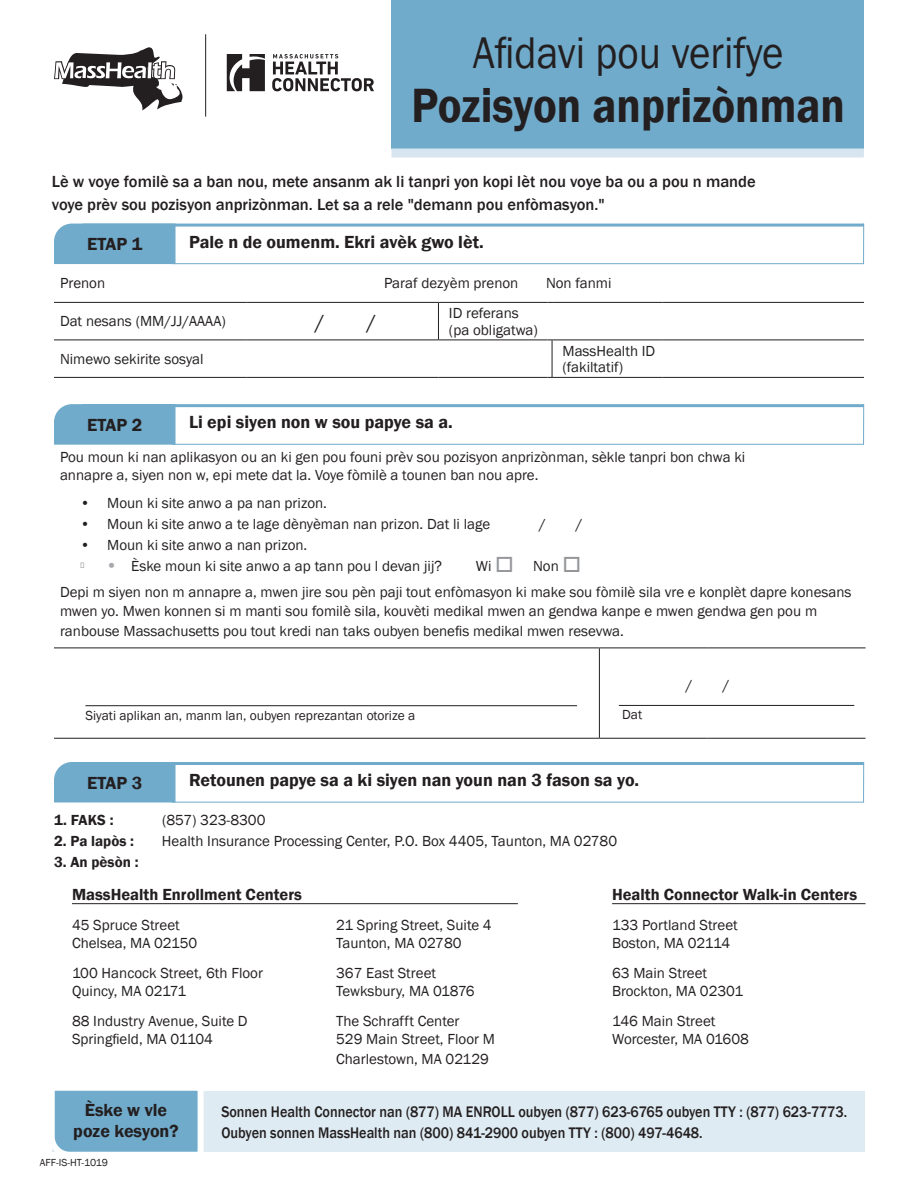
<style>
.page{position:relative;width:918px;height:1188px;background:#fff}
.page>*{position:absolute;margin:0;border:0;box-sizing:border-box;transform-origin:0 0}
.t1{font:600 49.5px "Franklin Gothic";color:#231f20;scale:.9 1}
.t2{font:45.6px "Franklin Gothic";color:#231f20;scale:.9 1}
.t3{font:21px "Franklin Gothic";color:#231f20}
.step_rules{font:600 18px/21px "Franklin Gothic";color:#231f20;text-align:center}
.intro_text{font:500 16.5px/22.5px "Franklin Gothic";color:#231f20}
.intro_text-2{font:600 16.5px "Franklin Gothic";color:#231f20}
.t4{font:500 15.75px "Franklin Gothic";color:#231f20;scale:.9 1}
.intro_text-3{font:15px/18px "Franklin Gothic";color:#231f20}
.intro_text-4{font:600 15px "Franklin Gothic";color:#231f20}
.t5{font:13.5px "Franklin Gothic";color:#231f20}
.intro_text-5{font:10.5px "Franklin Gothic";color:#231f20}
.t6{font:9px "Webdings";color:#a8a9ad}
.s1{color:#95979a}
.s2{color:#939598}
</style>
<div class="page">
<div style="left:52px;top:1091px;width:813px;height:61px;background:#dfebf3"></div>
<svg style="left:52px;top:1090px;width:152px;height:62px;background:#7cb1cf"></svg>
<div style="left:392px;top:0;width:472px;height:148px;background:#71abcb"></div>
<div style="left:392px;top:148px;width:472px;height:10px;background:#d7e5f0"></div>
<hr style="left:54px;top:648px;width:545px;height:1px;background:#231f20">
<hr style="left:599px;top:648px;width:108px;height:1px;background:#231f20">
<hr style="left:707px;top:648px;width:159px;height:1px;background:#231f20">
<hr style="left:54px;top:738px;width:545px;height:1px;background:#231f20">
<hr style="left:599px;top:738px;width:108px;height:1px;background:#231f20">
<hr style="left:707px;top:738px;width:159px;height:1px;background:#231f20">
<hr style="left:599px;top:648px;width:1px;height:90px;background:#231f20">
<svg style="left:54px;top:404px;width:810px;height:41px"></svg>
<hr style="left:82px;top:404px;width:782px;height:3px;background:#71abcb">
<hr style="left:205px;top:34px;width:1px;height:83px;background:#231f20">
<svg style="left:272px;top:54px;width:102px;height:37px"></svg>
<svg style="left:227px;top:54px;width:38px;height:37px"></svg>
<hr style="left:72px;top:903px;width:446px;height:1px;background:#231f20">
<hr style="left:612px;top:903px;width:254px;height:1px;background:#231f20">
<svg style="left:54px;top:47px;width:129px;height:63px"></svg>
<hr style="left:85px;top:705px;width:492px;height:1px;background:#231f20">
<hr style="left:619px;top:705px;width:235px;height:1px;background:#231f20">
<svg style="left:54px;top:762px;width:810px;height:41px"></svg>
<hr style="left:82px;top:762px;width:782px;height:3px;background:#71abcb">
<hr style="left:54px;top:302px;width:192px;height:1px;background:#231f20">
<hr style="left:246px;top:302px;width:192px;height:1px;background:#231f20">
<hr style="left:438px;top:302px;width:110px;height:1px;background:#231f20">
<hr style="left:438px;top:303px;width:1px;height:37px;background:#231f20">
<hr style="left:552px;top:302px;width:110px;height:1px;background:#231f20">
<hr style="left:662px;top:302px;width:202px;height:1px;background:#231f20">
<hr style="left:54px;top:340px;width:192px;height:1px;background:#231f20">
<hr style="left:246px;top:340px;width:192px;height:1px;background:#231f20">
<hr style="left:438px;top:340px;width:110px;height:1px;background:#231f20">
<hr style="left:552px;top:340px;width:110px;height:1px;background:#231f20">
<hr style="left:662px;top:340px;width:202px;height:1px;background:#231f20">
<hr style="left:54px;top:377px;width:192px;height:1px;background:#231f20">
<hr style="left:246px;top:377px;width:192px;height:1px;background:#231f20">
<hr style="left:438px;top:377px;width:110px;height:1px;background:#231f20">
<hr style="left:552px;top:377px;width:110px;height:1px;background:#231f20">
<hr style="left:662px;top:377px;width:202px;height:1px;background:#231f20">
<hr style="left:552px;top:340px;width:1px;height:37px;background:#231f20">
<svg style="left:54px;top:223px;width:810px;height:41px"></svg>
<hr style="left:82px;top:224px;width:782px;height:3px;background:#71abcb">
<p class="t2" style="left:473px;top:25px;width:347px">Afidavi pou verifye</p>
<p class="t1" style="left:411px;top:75px;width:483px">Pozisyon anprizònman</p>
<p class="intro_text" style="left:52px;top:170px;width:705px">Lè w voye fomilè sa a ban nou, mete ansanm ak li tanpri yon kopi lèt nou voye ba ou a pou n mande voye prèv sou pozisyon anprizònman. Let sa a rele "demann pou enfòmasyon."</p>
<p class="step_rules" style="left:87px;top:234px;width:57px">ETAP 1</p>
<p class="step_rules" style="left:189px;top:231px;width:296px">Pale n de oumenm. Ekri avèk gwo lèt.</p>
<p class="intro_text-3" style="left:60px;top:275px;width:47px">Prenon</p>
<p class="intro_text-3" style="left:384px;top:275px;width:136px">Paraf dezyèm prenon</p>
<p class="intro_text-3" style="left:546px;top:275px;width:67px">Non fanmi</p>
<p class="intro_text-3" style="left:60px;top:313px;width:167px">Dat nesans (MM/JJ/AAAA)</p>
<p class="t3" style="left:315px;top:308px;width:11px">/</p>
<p class="t3" style="left:367px;top:308px;width:11px">/</p>
<p class="intro_text-3" style="left:449px;top:304px;width:71px">ID referans</p>
<p class="intro_text-3" style="left:449px;top:321px;width:90px">(pa obligatwa)</p>
<p class="intro_text-3" style="left:60px;top:350px;width:145px">Nimewo sekirite sosyal</p>
<p class="intro_text-3" style="left:563px;top:343px;width:94px;line-height:16.5px">MassHealth ID (fakiltatif)</p>
<p class="step_rules" style="left:87px;top:414px;width:57px">ETAP 2</p>
<p class="step_rules" style="left:189px;top:412px;width:265px">Li epi siyen non w sou papye sa a.</p>
<p class="intro_text-3" style="left:60px;top:448px;width:687px">Pou moun ki nan aplikasyon ou an ki gen pou founi prèv sou pozisyon anprizònman, sèkle tanpri bon chwa ki annapre a, siyen non w, epi mete dat la. Voye fòmilè a tounen ban nou apre.</p>
<p class="intro_text-3" style="left:80px;top:494px;width:248px">• Moun ki site anwo a pa nan prizon.</p>
<p class="intro_text-3" style="left:80px;top:515px;width:412px">• Moun ki site anwo a te lage dènyèman nan prizon. Dat li lage</p>
<p class="intro_text-3" style="left:539px;top:515px;width:8px">/</p>
<p class="intro_text-3" style="left:576px;top:515px;width:8px">/</p>
<p class="intro_text-3" style="left:80px;top:536px;width:229px">• Moun ki site anwo a nan prizon.</p>
<p class="t6" style="left:80px;top:560px;width:6px">•</p>
<p class="intro_text-3" style="left:131px;top:557px;width:312px">Èske moun ki site anwo a ap tann pou l devan jij?</p>
<p class="intro_text-3" style="left:476px;top:557px;width:107px">Wi <span class="s1">□</span> Non <span class="s2">□</span></p>
<p class="intro_text-3" style="left:60px;top:582px;width:793px;line-height:19.5px">Depi m siyen non m annapre a, mwen jire sou pèn paji tout enfòmasyon ki make sou fòmilè sila vre e konplèt dapre konesans mwen yo. Mwen konnen si m manti sou fomilè sila, kouvèti medikal mwen an gendwa kanpe e mwen gendwa gen pou m ranbouse Massachusetts pou tout kredi nan taks oubyen benefis medikal mwen resevwa.</p>
<p class="t5" style="left:85px;top:707px;width:331px">Siyati aplikan an, manm lan, oubyen reprezantan otorize a</p>
<p class="t5" style="left:622px;top:706px;width:22px">Dat</p>
<p class="step_rules" style="left:87px;top:772px;width:57px">ETAP 3</p>
<p class="step_rules" style="left:189px;top:770px;width:452px">Retounen papye sa a ki siyen nan youn nan 3 fason sa yo.</p>
<p class="intro_text-3" style="left:686px;top:676px;width:8px">/</p>
<p class="intro_text-3" style="left:723px;top:676px;width:8px">/</p>
<p class="intro_text-4" style="left:54px;top:811px;width:61px">1. FAKS :</p>
<p class="intro_text-3" style="left:162px;top:811px;width:105px">(857) 323-8300</p>
<p class="intro_text-4" style="left:54px;top:832px;width:82px">2. Pa lapòs :</p>
<p class="intro_text-3" style="left:162px;top:832px;width:457px">Health Insurance Processing Center, P.O. Box 4405, Taunton, MA 02780</p>
<p class="intro_text-4" style="left:54px;top:853px;width:86px">3. An pèsòn :</p>
<p class="intro_text-2" style="left:72px;top:885px;width:232px">MassHealth Enrollment Centers</p>
<p class="intro_text-3" style="left:72px;top:917px;width:127px">45 Spruce Street<br>Chelsea, MA 02150</p>
<p class="intro_text-3" style="left:72px;top:965px;width:193px">100 Hancock Street, 6th Floor<br>Quincy, MA 02171</p>
<p class="intro_text-3" style="left:72px;top:1013px;width:177px">88 Industry Avenue, Suite D<br>Springfield, MA 01104</p>
<p class="intro_text-2" style="left:612px;top:885px;width:247px">Health Connector Walk-in Centers</p>
<p class="intro_text-3" style="left:612px;top:917px;width:127px">133 Portland Street<br>Boston, MA 02114</p>
<p class="intro_text-3" style="left:612px;top:965px;width:133px">63 Main Street<br>Brockton, MA 02301</p>
<p class="intro_text-3" style="left:612px;top:1013px;width:138px">146 Main Street<br>Worcester, MA 01608</p>
<p class="intro_text-3" style="left:336px;top:917px;width:157px">21 Spring Street, Suite 4<br>Taunton, MA 02780</p>
<p class="intro_text-3" style="left:336px;top:965px;width:140px">367 East Street<br>Tewksbury, MA 01876</p>
<p class="intro_text-3" style="left:336px;top:1013px;width:160px">The Schrafft Center<br>529 Main Street, Floor M</p>
<p class="intro_text-3" style="left:336px;top:1050px;width:154px">Charlestown, MA 02129</p>
<p class="step_rules" style="left:73px;top:1099px;width:107px">Èske w vle poze kesyon?</p>
<p class="intro_text-5" style="left:40px;top:1156px;width:70px">AFF-IS-HT-1019</p>
<p class="t4" style="left:221px;top:1102px;width:697px">Sonnen Health Connector nan (877) MA ENROLL oubyen (877) 623-6765 oubyen TTY : (877) 623-7773.</p>
<p class="t4" style="left:221px;top:1123px;width:536px">Oubyen sonnen MassHealth nan (800) 841-2900 oubyen TTY : (800) 497-4648.</p>
</div>
